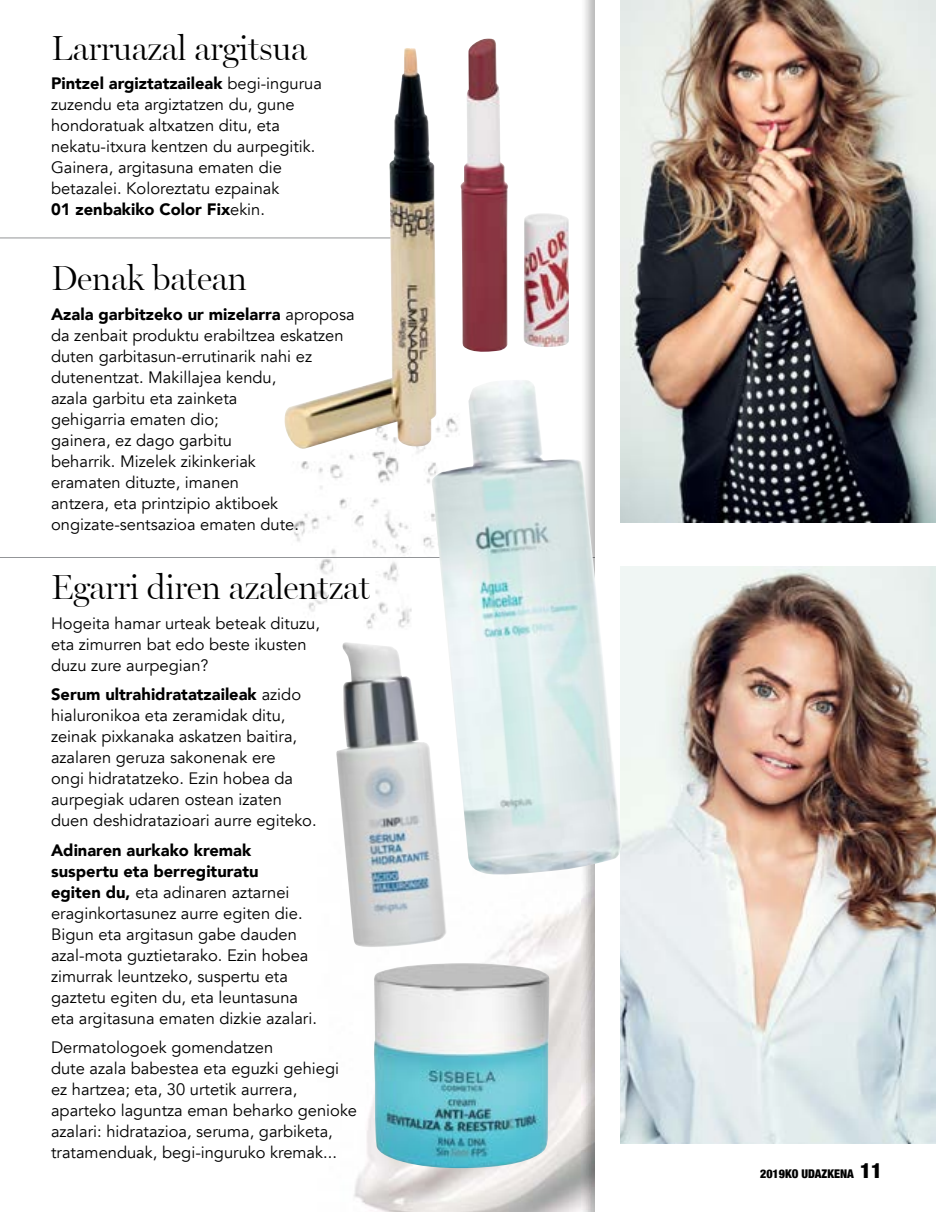
<style>
.page{position:relative;width:936px;height:1212px;background:#fff}
.page>*{position:absolute;margin:0;border:0;box-sizing:border-box;transform-origin:0 0}
.t1{font:300 30px "Miller Banner";letter-spacing:-.01em;color:#000}
.t2{font:16.5px/21px "Avenir";color:#000}
.t3{font:900 condensed 12px "Helvetica Neue";color:#000}
.s1{font-weight:900}
.s2{font-style:italic}
.s3{font-size:21px}
</style>
<div class="page">
<img style="left:293px;top:450px;width:137px;height:179px">
<hr style="left:0;top:238px;width:410px;height:1px;background:#939598">
<hr style="left:0;top:557px;width:646px;height:1px;background:#939598">
<img style="left:581px;top:877px;width:14px;height:335px">
<div style="left:595px;top:0;width:340px;height:1212px;background:#fff"></div>
<img style="left:284px;top:48px;width:152px;height:402px">
<img style="left:620px;top:0;width:315px;height:523px">
<img style="left:620px;top:567px;width:315px;height:577px">
<img style="left:373px;top:963px;width:176px;height:207px">
<img style="left:460px;top:39px;width:109px;height:313px">
<img style="left:430px;top:380px;width:191px;height:497px">
<img style="left:336px;top:642px;width:111px;height:306px">
<h1 class="t1" style="left:51px;top:27px;width:257px">Larruazal argitsua</h1>
<p class="t2" style="left:51px;top:73px;width:272px"><span class="s1">Pintzel argiztatzaileak</span> begi-ingurua zuzendu eta argiztatzen du, gune hondoratuak altxatzen ditu, eta nekatu-itxura kentzen du aurpegitik.<br>Gainera, argitasuna ematen die betazalei. Koloreztatu ezpainak<br><span class="s1">01 zenbakiko Color Fix</span>ekin.</p>
<h1 class="t1" style="left:51px;top:258px;width:197px">Denak batean</h1>
<p class="t2" style="left:51px;top:304px;width:305px"><span class="s1">Azala garbitzeko ur mizelarra</span> aproposa da zenbait produktu erabiltzea eskatzen duten garbitasun-errutinarik nahi ez dutenentzat. Makillajea kendu,<br>azala garbitu eta zainketa<br>gehigarria ematen dio;<br>gainera, ez dago garbitu<br>beharrik. Mizelek zikinkeriak<br>eramaten dituzte, imanen<br>antzera, eta printzipio aktiboek ongizate-sentsazioa ematen dute.</p>
<h1 class="t1" style="left:51px;top:567px;width:321px">Egarri diren azalentzat</h1>
<p class="t2" style="left:51px;top:613px;width:270px">Hogeita hamar urteak beteak dituzu, eta zimurren bat edo beste ikusten duzu zure aurpegian?</p>
<p class="t2" style="left:51px;top:684px;width:267px"><span class="s1">Serum ultrahidratatzaileak</span> azido hialuronikoa eta zeramidak ditu, zeinak pixkanaka askatzen baitira, azalaren geruza sakonenak ere<br>ongi hidratatzeko. Ezin hobea da aurpegiak udaren ostean izaten duen deshidratazioari aurre egiteko.</p>
<p class="t2" style="left:51px;top:840px;width:267px"><span class="s1">Adinaren aurkako kremak suspertu eta berregituratu<br>egiten du,</span> eta adinaren aztarnei eraginkortasunez aurre egiten die.<br>Bigun eta argitasun gabe dauden azal-mota guztietarako. Ezin hobea zimurrak leuntzeko, suspertu eta gaztetu egiten du, eta leuntasuna eta argitasuna ematen dizkie azalari.</p>
<p class="t2" style="left:51px;top:1037px;width:307px">Dermatologoek gomendatzen<br>dute azala babestea eta eguzki gehiegi ez hartzea; eta, 30 urtetik aurrera, aparteko laguntza eman beharko genioke azalari: hidratazioa<span class="s2">,</span> seruma, garbiketa, tratamenduak, begi-inguruko kremak...</p>
<p class="t3" style="left:760px;top:1164px;width:123px">2019KO UDAZKENA <span class="s3">11</span></p>
</div>
